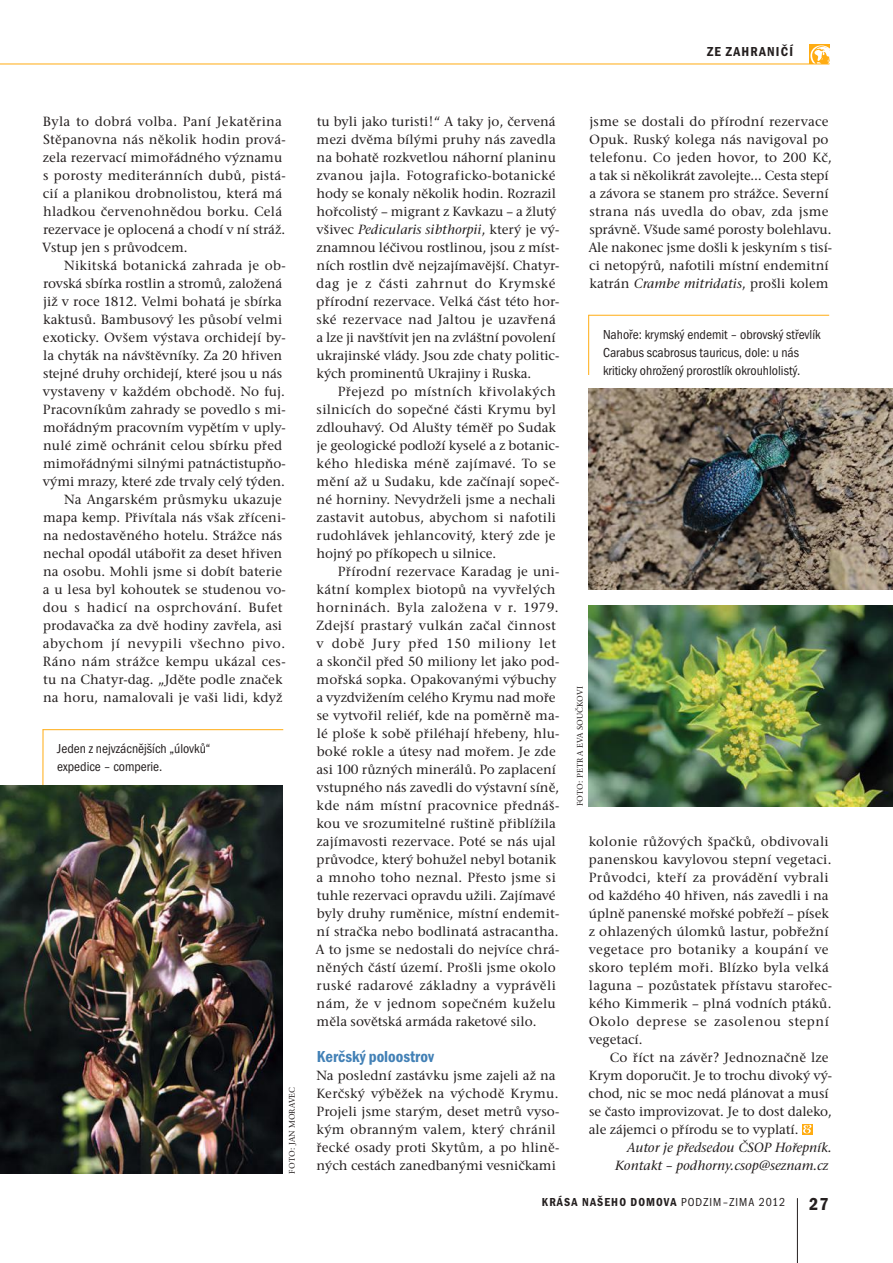
<style>
.page{position:relative;width:893px;height:1263px;background:#fff}
.page>*{position:absolute;margin:0;border:0;box-sizing:border-box;transform-origin:0 0}
.t1{font:18px "Franklin Got Itc TOT Dem Con";color:#241f1f}
.t2{font:16.5px "Franklin Got Itc TOT Dem Con";color:#4381b6}
.t3{font:500 13.5px/18px "Stone Serif Itc TOT";letter-spacing:.005em;color:#241f1f}
.t4{font:13.5px/18px "Franklin Got Itc TOT Boo Con";color:#241f1f}
.t5{font:italic 500 13.5px/18px "Stone Serif Itc TOT";color:#241f1f;text-align:right}
.t6{font:13.5px "Franklin Got Itc TOT Dem Con";letter-spacing:.125em;color:#241f1f}
.t7{font:12px "Franklin Got Itc TOT Dem Con";letter-spacing:.09em;color:#241f1f}
.t8{font:500 8.25px "Stone Serif Itc TOT";letter-spacing:.015em;color:#241f1f}
.s1{font-style:italic}
.s2{font-family:"Franklin Got Itc TOT Boo Con"}
</style>
<div class="page">
<hr style="left:797px;top:1198px;width:1px;height:65px;background:#241f1f">
<hr style="left:588px;top:315px;width:1px;height:60px;background:#ffac12">
<hr style="left:589px;top:315px;width:240px;height:1px;background:#ffac12">
<div style="left:809px;top:44px;width:20px;height:20px;background:#ffac12"></div>
<svg style="left:810px;top:45px;width:19px;height:19px"></svg>
<hr style="left:0;top:64px;width:829px;height:1px;background:#ffac12">
<hr style="left:43px;top:729px;width:1px;height:74px;background:#ffac12">
<hr style="left:43px;top:729px;width:240px;height:1px;background:#ffac12">
<svg style="left:802px;top:1124px;width:10px;height:10px"></svg>
<svg style="left:803px;top:1125px;width:8px;height:8px"></svg>
<img style="left:0;top:785px;width:283px;height:389px">
<img style="left:589px;top:388px;width:304px;height:201px">
<img style="left:589px;top:605px;width:304px;height:201px">
<p class="t6" style="left:707px;top:44px;width:87px">ZE ZAHRANIČÍ</p>
<p class="t3" style="left:42px;top:113px;width:245px">Byla to dobrá volba. Paní Jekatěrina Stěpanovna nás několik hodin prová&shy;zela rezervací mimořádného významu s porosty mediteránních dubů, pistá&shy;cií a planikou drobnolistou, která má hladkou červenohnědou borku. Celá rezervace je oplocená a chodí v ní stráž.<br>Vstup jen s průvodcem.</p>
<p class="t3" style="left:43px;top:257px;width:244px;text-align:right">Nikitská botanická zahrada je ob&shy;rovská sbírka rostlin a stromů, založená již v roce 1812. Velmi bohatá je sbírka kaktusů. Bambusový les působí velmi exoticky. Ovšem výstava orchidejí by&shy;la chyták na návštěvníky. Za 20 hřiven stejné druhy orchidejí, které jsou u nás vystaveny v každém obchodě. No fuj.<br>Pracovníkům zahrady se povedlo s mi&shy;mořádným pracovním vypětím v uply&shy;nulé zimě ochránit celou sbírku před mimořádnými silnými patnáctistupňo&shy;vými mrazy, které zde trvaly celý týden.<br>Na Angarském průsmyku ukazuje mapa kemp. Přivítala nás však zříceni&shy;na nedostavěného hotelu. Strážce nás nechal opodál utábořit za deset hřiven na osobu. Mohli jsme si dobít baterie a u lesa byl kohoutek se studenou vo&shy;dou s hadicí na osprchování. Bufet prodavačka za dvě hodiny zavřela, asi abychom jí nevypili všechno pivo.<br>Ráno nám strážce kempu ukázal ces&shy;tu na Chatyr-dag. „Jděte podle značek na horu, namalovali je vaši lidi, když</p>
<p class="t4" style="left:57px;top:740px;width:155px">Jeden z nejvzácnějších „úlovků“ expedice – comperie.</p>
<p class="t8" style="left:287px;top:1173px;width:88px;rotate:-90deg">foto: jan moravec</p>
<p class="t3" style="left:316px;top:113px;width:244px">tu byli jako turisti!“ A taky jo, červená mezi dvěma bílými pruhy nás zavedla na bohatě rozkvetlou náhorní planinu zvanou jajla. Fotograficko-botanické hody se konaly několik hodin. Rozrazil hořcolistý – migrant z Kavkazu – a žlutý všivec <span class="s1">Pedicularis sibthorpii</span>, který je vý&shy;znamnou léčivou rostlinou, jsou z míst&shy;ních rostlin dvě nejzajímavější. Chatyr&shy;dag je z části zahrnut do Krymské přírodní rezervace. Velká část této hor&shy;ské rezervace nad Jaltou je uzavřená a lze ji navštívit jen na zvláštní povolení ukrajinské vlády. Jsou zde chaty politic&shy;kých prominentů Ukrajiny i Ruska.</p>
<p class="t3" style="left:316px;top:383px;width:244px;text-indent:21px">Přejezd po místních křivolakých silnicích do sopečné části Krymu byl zdlouhavý. Od Alušty téměř po Sudak je geologické podloží kyselé a z botanic&shy;kého hlediska méně zajímavé. To se mění až u Sudaku, kde začínají sopeč&shy;né horniny. Nevydrželi jsme a nechali zastavit autobus, abychom si nafotili rudohlávek jehlancovitý, který zde je hojný po příkopech u silnice.</p>
<p class="t3" style="left:316px;top:563px;width:245px;text-indent:22px">Přírodní rezervace Karadag je uni&shy;kátní komplex biotopů na vyvřelých horninách. Byla založena v r. 1979.<br>Zdejší prastarý vulkán začal činnost v době Jury před 150 miliony let a skončil před 50 miliony let jako pod&shy;mořská sopka. Opakovanými výbuchy a vyzdvižením celého Krymu nad moře se vytvořil reliéf, kde na poměrně ma&shy;lé ploše k sobě přiléhají hřebeny, hlu&shy;boké rokle a útesy nad mořem. Je zde asi 100 různých minerálů. Po zaplacení vstupného nás zavedli do výstavní síně, kde nám místní pracovnice přednáš&shy;kou ve srozumitelné ruštině přiblížila zajímavosti rezervace. Poté se nás ujal průvodce, který bohužel nebyl botanik a mnoho toho neznal. Přesto jsme si tuhle rezervaci opravdu užili. Zajímavé byly druhy ruměnice, místní endemit&shy;ní stračka nebo bodlinatá astracantha.<br>A to jsme se nedostali do nejvíce chrá&shy;něných částí území. Prošli jsme okolo ruské radarové základny a vyprávěli nám, že v jednom sopečném kuželu měla sovětská armáda raketové silo.</p>
<p class="t2" style="left:317px;top:1047px;width:119px">KERČSKÝ POLOOSTROV</p>
<p class="t3" style="left:316px;top:1067px;width:244px">Na poslední zastávku jsme zajeli až na Kerčský výběžek na východě Krymu.<br>Projeli jsme starým, deset metrů vyso&shy;kým obranným valem, který chránil řecké osady proti Skytům, a po hlině&shy;ných cestách zanedbanými vesničkami</p>
<p class="t3" style="left:589px;top:113px;width:245px">jsme se dostali do přírodní rezervace Opuk. Ruský kolega nás navigoval po telefonu. Co jeden hovor, to 200 Kč, a tak si několikrát zavolejte… Cesta stepí a závora se stanem pro strážce. Severní strana nás uvedla do obav, zda jsme správně. Všude samé porosty bolehlavu.<br>Ale nakonec jsme došli k jeskyním s tisí&shy;ci netopýrů, nafotili místní endemitní katrán <span class="s1">Crambe mitridatis</span>, prošli kolem</p>
<p class="t4" style="left:603px;top:326px;width:219px">Nahoře: krymský endemit – obrovský střevlík<br>Carabus scabrosus tauricus, dole: u nás kriticky ohrožený prorostlík okrouhlolistý.</p>
<p class="t8" style="left:575px;top:806px;width:121px;rotate:-90deg">foto: Petr a Eva Součkovi</p>
<p class="t3" style="left:589px;top:833px;width:245px">kolonie růžových špačků, obdivovali panenskou kavylovou stepní vegetaci.<br>Průvodci, kteří za provádění vybrali od každého 40 hřiven, nás zavedli i na úplně panenské mořské pobřeží – písek z ohlazených úlomků lastur, pobřežní vegetace pro botaniky a koupání ve skoro teplém moři. Blízko byla velká laguna – pozůstatek přístavu starořec&shy;kého Kimmerik – plná vodních ptáků.<br>Okolo deprese se zasolenou stepní vegetací.</p>
<p class="t3" style="left:589px;top:1049px;width:245px;text-indent:21px">Co říct na závěr? Jednoznačně lze Krym doporučit. Je to trochu divoký vý&shy;chod, nic se moc nedá plánovat a musí se často improvizovat. Je to dost daleko, ale zájemci o přírodu se to vyplatí.</p>
<p class="t5" style="left:615px;top:1139px;width:218px">Autor je předsedou ČSOP Hořepník.<br>Kontakt – podhorny.csop@seznam.cz</p>
<p class="t7" style="left:542px;top:1195px;width:245px">KRÁSA NAŠEHO DOMOVA <span class="s2">podzim–zima 2012</span></p>
<h1 class="t1" style="left:809px;top:1194px;width:21px">27</h1>
</div>
